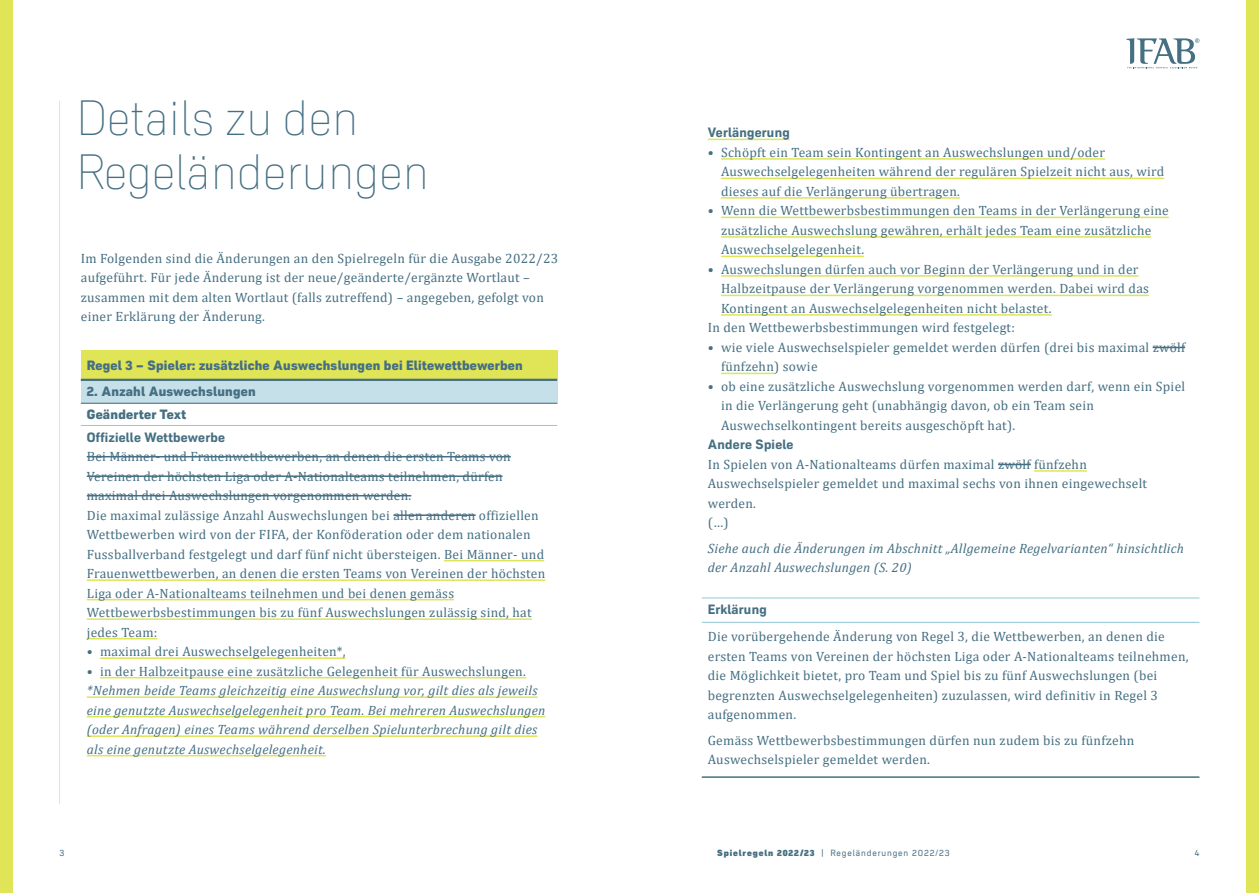
<style>
.page{position:relative;width:1259px;height:893px;background:#fff}
.page>*{position:absolute;margin:0;border:0;box-sizing:border-box;transform-origin:0 0}
.Headline_-_Roag_Ultr{font:200 49.5px/54px "Roag";letter-spacing:.01em;color:#456f82}
.Body_Tabelle_Roag_Re{font:13.5px/19.5px "Cambria";letter-spacing:.02em;color:#456f82}
.Body_Tabelle_Roag_Re-2{font:italic 13.5px/19.5px "Cambria";letter-spacing:.02em;color:#456f82}
.Body_-_Cambria_Regul{font:13.5px/19.5px "Cambria";letter-spacing:.02em;color:#456f82}
.Tabelle_Roag_ExtraBo{font:800 13.5px "Roag";letter-spacing:.02em;color:#456f82}
.Tabelle_Roag_Bold_9{font:700 13.5px "Roag";letter-spacing:.02em;color:#456f82}
.Body_Tabelle_Roag_Bo{font:700 13.5px "Roag";letter-spacing:.02em;color:#456f82}
.Footer_-_Roag_6_12{font:9px "Roag";letter-spacing:.1em;color:#456f82}
.s1{font-weight:700}
.s2{font-weight:900}
</style>
<div class="page">
<svg style="left:1126px;top:38px;width:73px;height:30px"></svg>
<div style="left:0;top:0;width:13px;height:893px;background:#e0e457"></div>
<div style="left:1246px;top:0;width:13px;height:893px;background:#e0e457"></div>
<hr style="left:59px;top:101px;width:1px;height:703px;background:#dbe4e9">
<div style="left:81px;top:351px;width:476px;height:29px;background:#e0e457"></div>
<div style="left:81px;top:380px;width:476px;height:23px;background:#c6e0e9"></div>
<hr style="left:81px;top:425px;width:476px;height:1px;background:#93c7d7">
<hr style="left:81px;top:379px;width:476px;height:2px;background:#456f82">
<hr style="left:81px;top:403px;width:476px;height:1px;background:#456f82">
<hr style="left:444px;top:560px;width:100px;height:1px;background:#e0e457">
<hr style="left:87px;top:579px;width:458px;height:2px;background:#e0e457">
<hr style="left:87px;top:599px;width:367px;height:1px;background:#e0e457">
<hr style="left:87px;top:618px;width:445px;height:2px;background:#e0e457">
<hr style="left:87px;top:638px;width:70px;height:1px;background:#e0e457">
<hr style="left:100px;top:657px;width:245px;height:2px;background:#e0e457">
<hr style="left:100px;top:677px;width:426px;height:1px;background:#e0e457">
<hr style="left:87px;top:696px;width:450px;height:2px;background:#e0e457">
<hr style="left:87px;top:716px;width:458px;height:1px;background:#e0e457">
<hr style="left:87px;top:735px;width:450px;height:2px;background:#e0e457">
<hr style="left:87px;top:755px;width:239px;height:1px;background:#e0e457">
<hr style="left:87px;top:456px;width:424px;height:1px;background:#456f82">
<hr style="left:87px;top:475px;width:415px;height:2px;background:#456f82">
<hr style="left:87px;top:495px;width:324px;height:1px;background:#456f82">
<hr style="left:393px;top:514px;width:83px;height:2px;background:#456f82">
<hr style="left:702px;top:622px;width:497px;height:1px;background:#93c7d7">
<hr style="left:702px;top:776px;width:497px;height:2px;background:#456f82">
<hr style="left:702px;top:598px;width:497px;height:1px;background:#93c7d7">
<hr style="left:708px;top:139px;width:81px;height:1px;background:#e0e457">
<hr style="left:721px;top:158px;width:384px;height:2px;background:#e0e457">
<hr style="left:721px;top:178px;width:443px;height:1px;background:#e0e457">
<hr style="left:721px;top:197px;width:239px;height:2px;background:#e0e457">
<hr style="left:721px;top:217px;width:447px;height:1px;background:#e0e457">
<hr style="left:721px;top:236px;width:430px;height:2px;background:#e0e457">
<hr style="left:721px;top:256px;width:143px;height:1px;background:#e0e457">
<hr style="left:721px;top:275px;width:417px;height:2px;background:#e0e457">
<hr style="left:721px;top:295px;width:428px;height:1px;background:#e0e457">
<hr style="left:721px;top:314px;width:330px;height:2px;background:#e0e457">
<hr style="left:721px;top:373px;width:53px;height:1px;background:#e0e457">
<hr style="left:1034px;top:470px;width:53px;height:2px;background:#e0e457">
<hr style="left:1152px;top:347px;width:33px;height:1px;background:#456f82">
<hr style="left:998px;top:464px;width:33px;height:1px;background:#456f82">
<p class="Headline_-_Roag_Ultr" style="left:76px;top:87px;width:354px">Details zu den<br>Regeländerungen</p>
<p class="Body_-_Cambria_Regul" style="left:81px;top:248px;width:479px">Im Folgenden sind die Änderungen an den Spielregeln für die Ausgabe 2022/23 aufgeführt. Für jede Änderung ist der neue/geänderte/ergänzte Wortlaut – zusammen mit dem alten Wortlaut (falls zutreffend) – angegeben, gefolgt von einer Erklärung der Änderung.</p>
<p class="Tabelle_Roag_ExtraBo" style="left:87px;top:355px;width:437px">Regel 3 – Spieler: zusätzliche Auswechslungen bei Elitewettbewerben</p>
<p class="Tabelle_Roag_ExtraBo" style="left:87px;top:381px;width:170px">2. Anzahl Auswechslungen</p>
<p class="Tabelle_Roag_ExtraBo" style="left:87px;top:404px;width:101px">Geänderter Text</p>
<p class="Body_Tabelle_Roag_Bo" style="left:87px;top:426px;width:140px">Offizielle Wettbewerbe</p>
<p class="Body_Tabelle_Roag_Re" style="left:87px;top:447px;width:425px">Bei Männer- und Frauenwettbewerben, an denen die ersten Teams von<br>Vereinen der höchsten Liga oder A-Nationalteams teilnehmen, dürfen maximal drei Auswechslungen vorgenommen werden.</p>
<p class="Body_Tabelle_Roag_Re" style="left:87px;top:505px;width:460px">Die maximal zulässige Anzahl Auswechslungen bei allen anderen offiziellen Wettbewerben wird von der FIFA, der Konföderation oder dem nationalen Fussballverband festgelegt und darf fünf nicht übersteigen. Bei Männer- und Frauenwettbewerben, an denen die ersten Teams von Vereinen der höchsten Liga oder A-Nationalteams teilnehmen und bei denen gemäss Wettbewerbsbestimmungen bis zu fünf Auswechslungen zulässig sind, hat jedes Team:</p>
<p class="Body_Tabelle_Roag_Re" style="left:87px;top:642px;width:260px"><span class="s1">•</span> maximal drei Auswechselgelegenheiten*,</p>
<p class="Body_Tabelle_Roag_Re" style="left:87px;top:661px;width:440px"><span class="s1">•</span> in der Halbzeitpause eine zusätzliche Gelegenheit für Auswechslungen.</p>
<p class="Body_Tabelle_Roag_Re-2" style="left:87px;top:680px;width:460px">*Nehmen beide Teams gleichzeitig eine Auswechslung vor, gilt dies als jeweils eine genutzte Auswechselgelegenheit pro Team. Bei mehreren Auswechslungen (oder Anfragen) eines Teams während derselben Spielunterbrechung gilt dies als eine genutzte Auswechselgelegenheit.</p>
<p class="Tabelle_Roag_Bold_9" style="left:708px;top:122px;width:83px">Verlängerung</p>
<p class="Body_Tabelle_Roag_Re" style="left:721px;top:143px;width:445px;text-indent:-13px"><span class="s1">•</span> Schöpft ein Team sein Kontingent an Auswechslungen und/oder<br>Auswechselgelegenheiten während der regulären Spielzeit nicht aus, wird dieses auf die Verlängerung übertragen.</p>
<p class="Body_Tabelle_Roag_Re" style="left:721px;top:201px;width:449px;text-indent:-13px"><span class="s1">•</span> Wenn die Wettbewerbsbestimmungen den Teams in der Verlängerung eine zusätzliche Auswechslung gewähren, erhält jedes Team eine zusätzliche<br>Auswechselgelegenheit.</p>
<p class="Body_Tabelle_Roag_Re" style="left:721px;top:260px;width:429px;text-indent:-13px"><span class="s1">•</span> Auswechslungen dürfen auch vor Beginn der Verlängerung und in der<br>Halbzeitpause der Verlängerung vorgenommen werden. Dabei wird das<br>Kontingent an Auswechselgelegenheiten nicht belastet.</p>
<p class="Body_Tabelle_Roag_Re" style="left:708px;top:318px;width:309px">In den Wettbewerbsbestimmungen wird festgelegt:</p>
<p class="Body_Tabelle_Roag_Re" style="left:721px;top:338px;width:465px;text-indent:-13px"><span class="s1">•</span> wie viele Auswechselspieler gemeldet werden dürfen (drei bis maximal zwölf fünfzehn) sowie</p>
<p class="Body_Tabelle_Roag_Re" style="left:721px;top:377px;width:465px;text-indent:-13px"><span class="s1">•</span> ob eine zusätzliche Auswechslung vorgenommen werden darf, wenn ein Spiel in die Verlängerung geht (unabhängig davon, ob ein Team sein<br>Auswechselkontingent bereits ausgeschöpft hat).</p>
<p class="Tabelle_Roag_Bold_9" style="left:708px;top:434px;width:87px">Andere Spiele</p>
<p class="Body_Tabelle_Roag_Re" style="left:708px;top:455px;width:441px">In Spielen von A-Nationalteams dürfen maximal zwölf fünfzehn<br>Auswechselspieler gemeldet und maximal sechs von ihnen eingewechselt werden.</p>
<p class="Body_Tabelle_Roag_Re" style="left:708px;top:513px;width:23px">(…)</p>
<p class="Body_Tabelle_Roag_Re-2" style="left:708px;top:538px;width:478px">Siehe auch die Änderungen im Abschnitt „Allgemeine Regelvarianten“ hinsichtlich der Anzahl Auswechslungen (S. 20)</p>
<p class="Tabelle_Roag_Bold_9" style="left:708px;top:599px;width:60px">Erklärung</p>
<p class="Body_Tabelle_Roag_Re" style="left:708px;top:627px;width:482px">Die vorübergehende Änderung von Regel 3, die Wettbewerben, an denen die ersten Teams von Vereinen der höchsten Liga oder A-Nationalteams teilnehmen, die Möglichkeit bietet, pro Team und Spiel bis zu fünf Auswechslungen (bei begrenzten Auswechselgelegenheiten) zuzulassen, wird definitiv in Regel 3 aufgenommen.</p>
<p class="Body_Tabelle_Roag_Re" style="left:708px;top:730px;width:428px">Gemäss Wettbewerbsbestimmungen dürfen nun zudem bis zu fünfzehn<br>Auswechselspieler gemeldet werden.</p>
<p class="Footer_-_Roag_6_12" style="left:60px;top:846px;width:6px">3</p>
<p class="Footer_-_Roag_6_12" style="left:717px;top:846px;width:234px"><span class="s2">Spielregeln 2022/23</span> | Regeländerungen 2022/23</p>
<p class="Footer_-_Roag_6_12" style="left:1194px;top:846px;width:6px">4</p>
</div>
